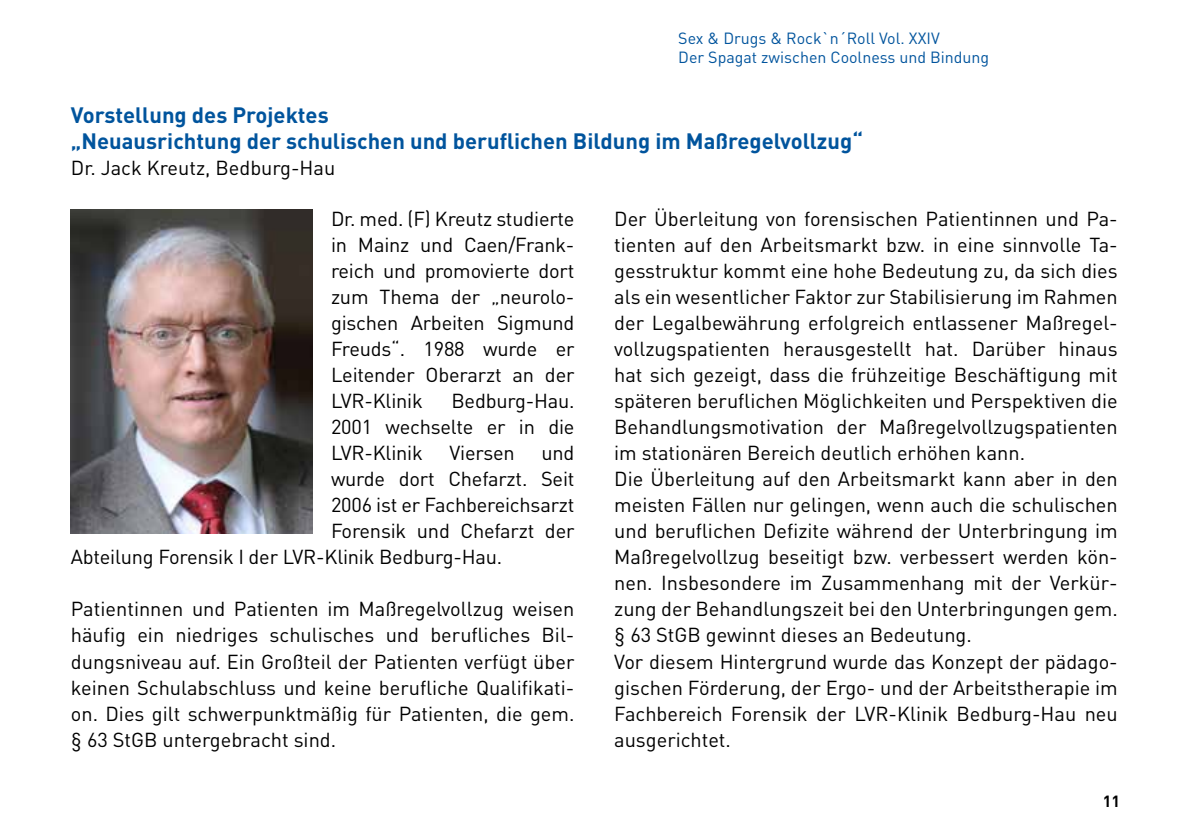
<style>
.page{position:relative;width:1191px;height:840px;background:#fff}
.page>*{position:absolute;margin:0;border:0;box-sizing:border-box;transform-origin:0 0}
.t1{font:700 22px/26px "DIN";color:#00549d}
.t2{font:20px/26px "DIN";color:#000;text-align:justify}
.t3{font:16px/19.2px "DIN";color:#00549d}
.t4{font:700 16px "DIN";color:#000}
</style>
<div class="page">
<img style="left:71px;top:209px;width:242px;height:324px">
<p class="t3" style="left:678px;top:29px;width:312px">Sex &amp; Drugs &amp; Rock`n´Roll Vol. XXIV<br>Der Spagat zwischen Coolness und Bindung</p>
<p class="t1" style="left:71px;top:101px;width:793px">Vorstellung des Projektes<br>„Neuausrichtung der schulischen und beruflichen Bildung im Maßregelvollzug“</p>
<p class="t2" style="left:71px;top:154px;width:266px">Dr. Jack Kreutz, Bedburg-Hau</p>
<p class="t2" style="left:331px;top:205px;width:245px">Dr. med. (F) Kreutz studierte in Mainz und Caen/Frank&shy;reich und promovierte dort zum Thema der „neurolo&shy;gischen Arbeiten Sigmund Freuds“. 1988 wurde er Leitender Oberarzt an der LVR-Klinik</p>
<p class="t2" style="left:331px;top:387px;width:245px;text-indent:120px">Bedburg-Hau.<br>2001 wechselte er in die LVR-Klinik</p>
<p class="t2" style="left:449px;top:439px;width:67px">Viersen</p>
<p class="t2" style="left:541px;top:439px;width:34px">und</p>
<p class="t2" style="left:331px;top:465px;width:245px">wurde dort Chefarzt. Seit</p>
<p class="t2" style="left:331px;top:491px;width:245px">2006 ist er Fachbereichsarzt</p>
<p class="t2" style="left:331px;top:517px;width:245px">Forensik und Chefarzt der</p>
<p class="t2" style="left:71px;top:543px;width:433px">Abteilung Forensik I der LVR-Klinik Bedburg-Hau.</p>
<p class="t2" style="left:71px;top:595px;width:505px">Patientinnen und Patienten im Maßregelvollzug weisen häufig ein niedriges schulisches und berufliches Bil&shy;dungsniveau auf. Ein Großteil der Patienten verfügt über keinen Schulabschluss und keine berufliche Qualifikati&shy;on. Dies gilt schwerpunktmäßig für Patienten, die gem. § 63 StGB untergebracht sind.</p>
<p class="t2" style="left:614px;top:205px;width:505px;text-align:left">Der Überleitung von forensischen Patientinnen und Pa&shy;tienten auf den Arbeitsmarkt bzw. in eine sinnvolle Ta&shy;gesstruktur kommt eine hohe Bedeutung zu, da sich dies als ein wesentlicher Faktor zur Stabilisierung im Rahmen der Legalbewährung erfolgreich entlassener Maßregel&shy;vollzugspatienten herausgestellt hat. Darüber hinaus hat sich gezeigt, dass die frühzeitige Beschäftigung mit späteren beruflichen Möglichkeiten und Perspektiven die Behandlungsmotivation der Maßregelvollzugspatienten im stationären Bereich deutlich erhöhen kann.<br>Die Überleitung auf den Arbeitsmarkt kann aber in den meisten Fällen nur gelingen, wenn auch die schulischen und beruflichen Defizite während der Unterbringung im Maßregelvollzug beseitigt bzw. verbessert werden kön&shy;nen. Insbesondere im Zusammenhang mit der Verkür&shy;zung der Behandlungszeit bei den Unterbringungen gem. § 63 StGB gewinnt dieses an Bedeutung.<br>Vor diesem Hintergrund wurde das Konzept der pädago&shy;gischen Förderung, der Ergo- und der Arbeitstherapie im Fachbereich Forensik der LVR-Klinik Bedburg-Hau neu ausgerichtet.</p>
<p class="t4" style="left:1102px;top:790px;width:19px">11</p>
</div>
